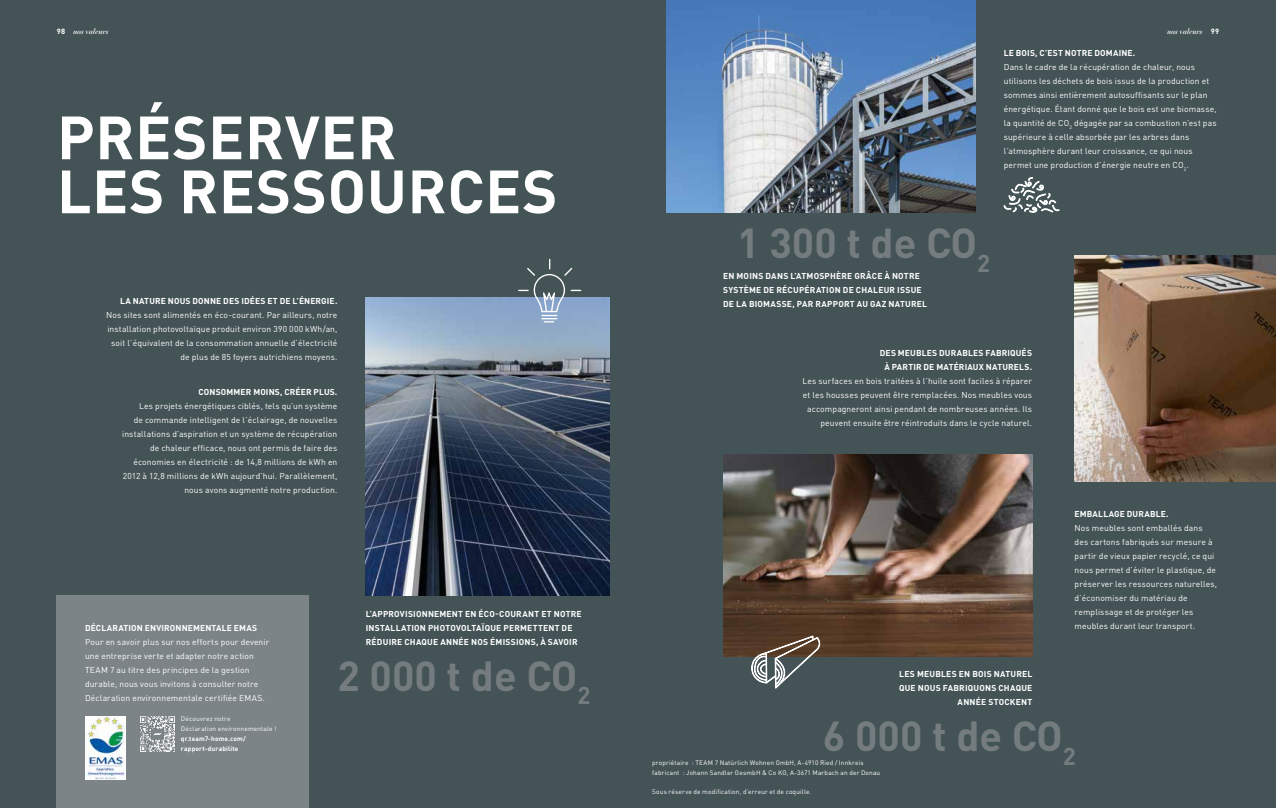
<style>
.page{position:relative;width:1276px;height:808px;background:#445356}
.page>*{position:absolute;margin:0;border:0;box-sizing:border-box;transform-origin:0 0}
.t1{font:700 60px/54px "Team 7 DIN Pro";letter-spacing:.01em;color:#fff}
.t2{font:700 41.4px "Team 7 DIN Pro";color:#747c80}
.t3{font:8.5px/14px "Team 7 DIN Pro";letter-spacing:.015em;color:#fff}
.t4{font:700 8.5px/14px "Team 7 DIN Pro";letter-spacing:.025em;color:#fff}
.t5{font:italic 700 7.5px "Didotfor TEAM Sieben";color:#fff}
.t6{font:6.5px/10px "Team 7 DIN Pro";letter-spacing:.025em;color:#fff}
.t7{font:700 6.5px/10px "Team 7 DIN Pro";letter-spacing:.025em;color:#fff}
.s1{font-family:"Team 7 DIN Pro";font-style:normal}
</style>
<div class="page">
<img style="left:366px;top:298px;width:243px;height:297px">
<img style="left:1074px;top:255px;width:202px;height:227px">
<div style="left:57px;top:595px;width:252px;height:213px;background:#7c8488"></div>
<img style="left:723px;top:455px;width:309px;height:202px">
<svg style="left:751px;top:516px;width:70px;height:173px"></svg>
<svg style="left:1003px;top:177px;width:57px;height:36px"></svg>
<img style="left:666px;top:0;width:309px;height:213px">
<svg style="left:518px;top:259px;width:63px;height:63px"></svg>
<img style="left:140px;top:716px;width:35px;height:36px">
<img style="left:85px;top:716px;width:40px;height:63px">
<p class="t5" style="left:57px;top:27px;width:54px"><span class="s1">98</span> nos valeurs</p>
<p class="t5" style="left:1167px;top:27px;width:53px">nos valeurs <span class="s1">99</span></p>
<h1 class="t1" style="left:57px;top:109px;width:502px">PRÉSERVER<br>LES RESSOURCES</h1>
<p class="t4" style="left:120px;top:294px;width:219px">LA NATURE NOUS DONNE DES IDÉES ET DE L’ÉNERGIE.</p>
<p class="t3" style="left:106px;top:308px;width:233px;text-align:right">Nos sites sont alimentés en éco-courant. Par ailleurs, notre installation photovoltaïque produit environ 390 000 kWh/an, soit l’équivalent de la consommation annuelle d’électricité de plus de 85 foyers autrichiens moyens.</p>
<p class="t4" style="left:198px;top:385px;width:140px">CONSOMMER MOINS, CRÉER PLUS.</p>
<p class="t3" style="left:122px;top:399px;width:217px;text-align:right">Les projets énergétiques ciblés, tels qu’un système<br>de commande intelligent de l’éclairage, de nouvelles installations d’aspiration et un système de récupération de chaleur efficace, nous ont permis de faire des économies en électricité : de 14,8 millions de kWh en 2012 à 12,8 millions de kWh aujourd’hui. Parallèlement, nous avons augmenté notre production.</p>
<p class="t4" style="left:85px;top:621px;width:174px">DÉCLARATION ENVIRONNEMENTALE EMAS</p>
<p class="t3" style="left:85px;top:635px;width:186px">Pour en savoir plus sur nos efforts pour devenir une entreprise verte et adapter notre action TEAM 7 au titre des principes de la gestion durable, nous vous invitons à consulter notre Déclaration environnementale certifiée EMAS.</p>
<p class="t6" style="left:181px;top:714px;width:97px">Découvrez notre<br>Déclaration environnementale !</p>
<p class="t7" style="left:181px;top:734px;width:66px">qr.team7-home.com/ rapport-durabilite</p>
<p class="t4" style="left:366px;top:606px;width:217px">L’APPROVISIONNEMENT EN ÉCO-COURANT ET NOTRE<br>INSTALLATION PHOTOVOLTAÏQUE PERMETTENT DE<br>RÉDUIRE CHAQUE ANNÉE NOS ÉMISSIONS, À SAVOIR</p>
<h2 class="t2" style="left:337px;top:648px;width:255px">2 000 t de CO<sub>2</sub></h2>
<p class="t4" style="left:1003px;top:46px;width:133px">LE BOIS, C’EST NOTRE DOMAINE.</p>
<p class="t3" style="left:1003px;top:60px;width:214px">Dans le cadre de la récupération de chaleur, nous utilisons les déchets de bois issus de la production et sommes ainsi entièrement autosuffisants sur le plan énergétique. Étant donné que le bois est une biomasse, la quantité de CO<sub>2</sub> dégagée par sa combustion n’est pas supérieure à celle absorbée par les arbres dans l’atmosphère durant leur croissance, ce qui nous permet une production d’énergie neutre en CO<sub>2</sub>.</p>
<h2 class="t2" style="left:737px;top:216px;width:255px">1 300 t de CO<sub>2</sub></h2>
<p class="t4" style="left:723px;top:269px;width:205px">EN MOINS DANS L’ATMOSPHÈRE GRÂCE À NOTRE<br>SYSTÈME DE RÉCUPÉRATION DE CHALEUR ISSUE<br>DE LA BIOMASSE, PAR RAPPORT AU GAZ NATUREL</p>
<p class="t4" style="left:880px;top:346px;width:154px;text-align:center">DES MEUBLES DURABLES FABRIQUÉS<br>À PARTIR DE MATÉRIAUX NATURELS.</p>
<p class="t3" style="left:802px;top:374px;width:231px;text-align:right">Les surfaces en bois traitées à l’huile sont faciles à réparer et les housses peuvent être remplacées. Nos meubles vous accompagneront ainsi pendant de nombreuses années. Ils peuvent ensuite être réintroduits dans le cycle naturel.</p>
<p class="t4" style="left:899px;top:667px;width:135px;text-align:right">LES MEUBLES EN BOIS NATUREL<br>QUE NOUS FABRIQUONS CHAQUE<br>ANNÉE STOCKENT</p>
<p class="t4" style="left:1074px;top:506px;width:95px">EMBALLAGE DURABLE.</p>
<p class="t3" style="left:1074px;top:520px;width:144px">Nos meubles sont emballés dans des cartons fabriqués sur mesure à partir de vieux papier recyclé, ce qui nous permet d’éviter le plastique, de préserver les ressources naturelles, d’économiser du matériau de remplissage et de protéger les meubles durant leur transport.</p>
<h2 class="t2" style="left:823px;top:709px;width:255px">6 000 t de CO<sub>2</sub></h2>
<p class="t6" style="left:652px;top:757px;width:230px">propriétaire : TEAM 7 Natürlich Wohnen GmbH, A-4910 Ried / Innkreis fabricant : Johann Sandler GesmbH &amp; Co KG, A-3671 Marbach an der Donau</p>
<p class="t6" style="left:652px;top:786px;width:161px">Sous réserve de modification, d’erreur et de coquille.</p>
</div>
